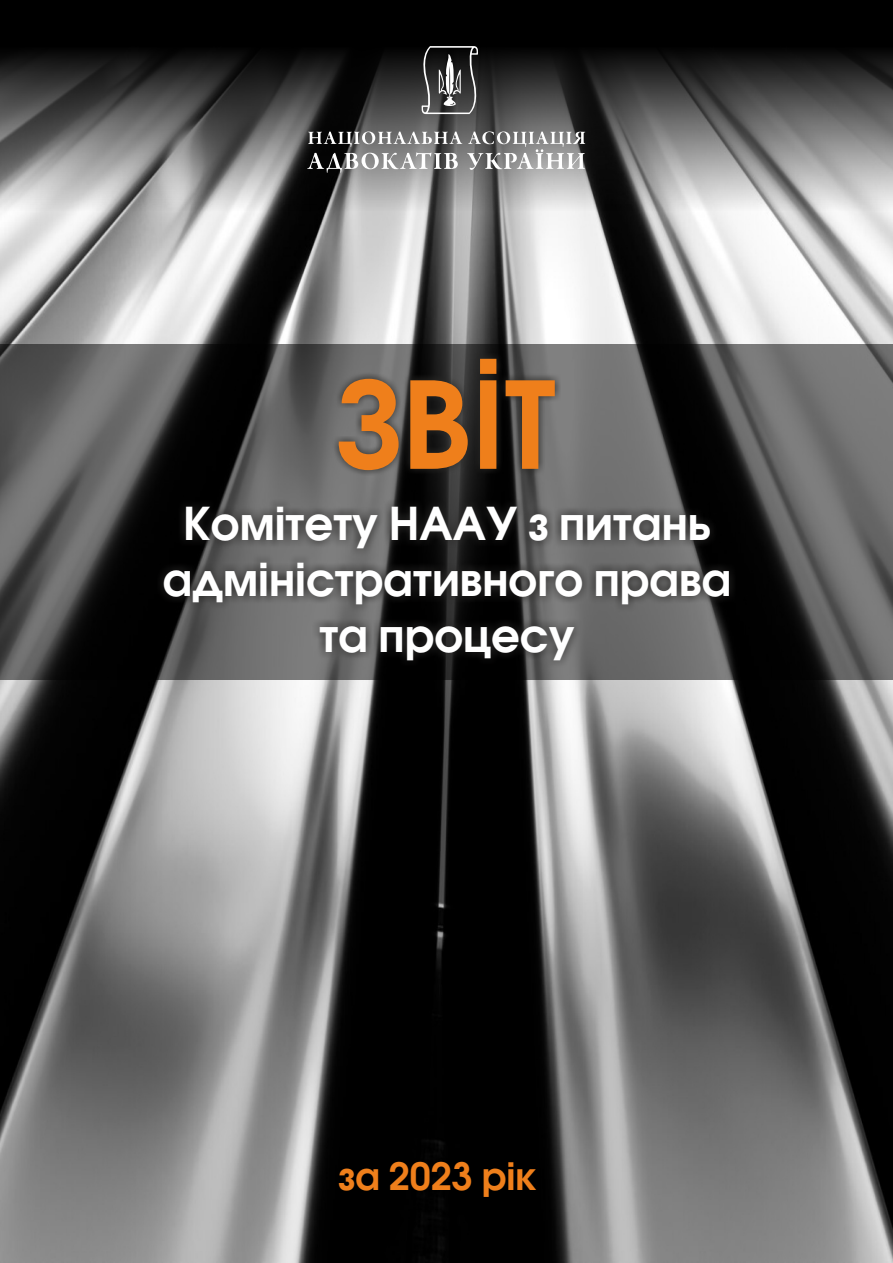
<style>
.page{position:relative;width:893px;height:1263px;background:#fff}
.page>*{position:absolute;margin:0;border:0;box-sizing:border-box;transform-origin:0 0}
.t1{font:600 119.55px "Avant Garde Gothic C";color:#ef7f1b}
.t2{font:45px/55.7px "Avant Garde Gothic Demi ITC";color:#fff;text-align:center}
.t3{font:37.5px "Avant Garde Gothic Demi ITC";color:#ef7f1b}
</style>
<div class="page">
<img style="left:0;top:210px;width:893px;height:1053px">
<div style="left:0;top:345px;width:893px;height:335px;background:#000;opacity:.5"></div>
<img style="left:332px;top:353px;width:228px;height:123px">
<img style="left:156px;top:499px;width:581px;height:169px">
<svg style="left:0;top:0;width:893px;height:210px;background:#4b4b4b"></svg>
<svg style="left:307px;top:46px;width:278px;height:127px;background:#4f4f4f"></svg>
<h1 class="t1" style="left:335px;top:375px;width:222px">ЗВІТ</h1>
<p class="t2" style="left:163px;top:500px;width:570px">Комітету НААУ з питань адміністративного права та процесу</p>
<p class="t3" style="left:338px;top:1162px;width:200px">за 2023 рік</p>
</div>
